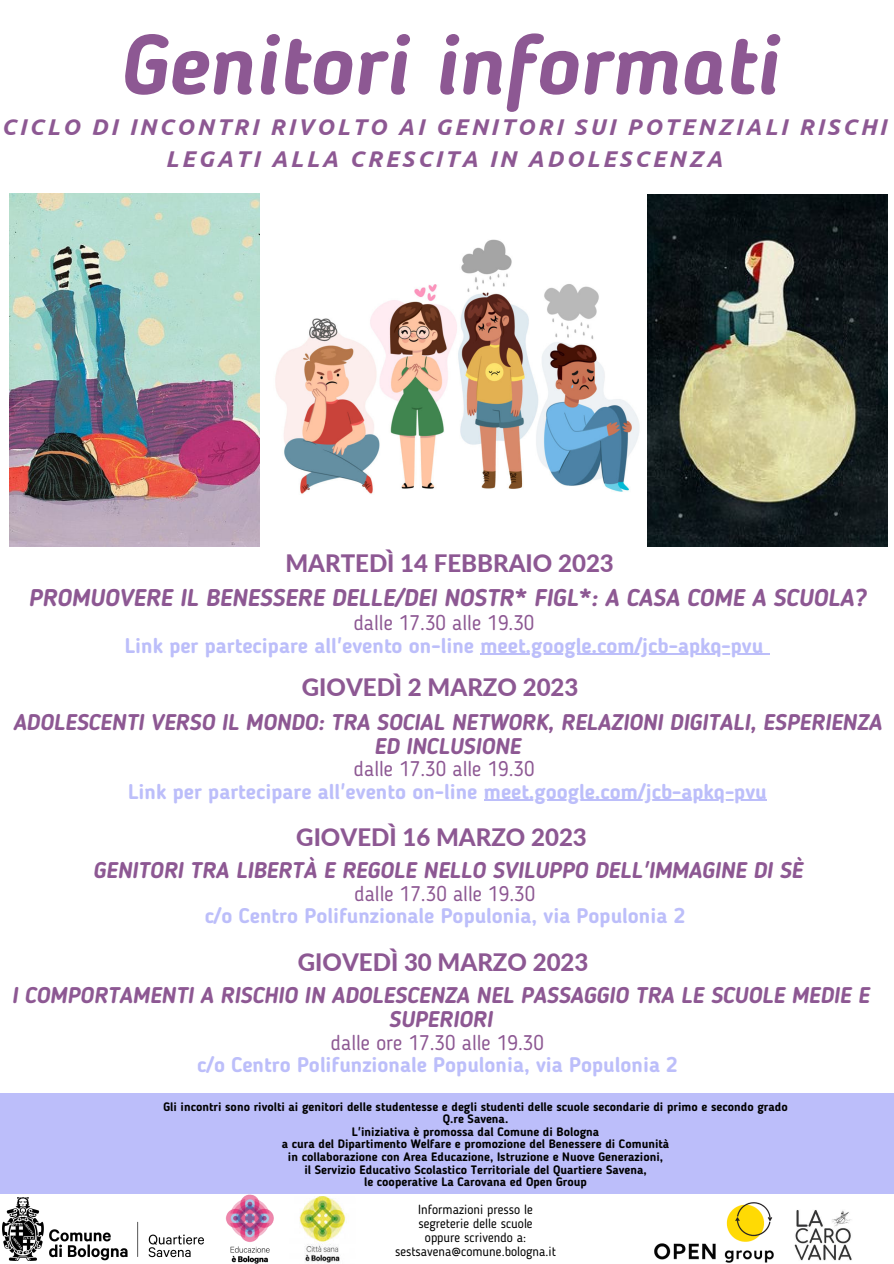
<style>
.page{position:relative;width:894px;height:1264px;background:#fff}
.page>*{position:absolute;margin:0;border:0;box-sizing:border-box;transform-origin:0 0}
.t1{font:italic 700 84px "Blogger Sans";color:#8d5893}
.t2{font:800 24px "Lato";color:#8d5893}
.t3{font:italic 700 24px "Blogger Sans";color:#8d5893}
.t4{font:italic 700 22.8px/31.5px "Ubuntu";letter-spacing:.13em;color:#8d5893;text-align:center}
.t5{font:italic 700 22.5px/23.7px "Blogger Sans";color:#8d5893;text-align:center}
.t6{font:700 21px "Blogger Sans";color:#bcbefa}
.t7{font:21px "Blogger Sans";color:#8d5893}
.t8{font:13.05px/14.1px "Blogger Sans";color:#000;text-align:center}
.t9{font:700 12.15px/12.6px "Blogger Sans";color:#000;text-align:center}
</style>
<div class="page">
<div style="left:0;top:1093px;width:893px;height:100px;background:#bcbefa"></div>
<img style="left:654px;top:1202px;width:120px;height:61px">
<img style="left:794px;top:1210px;width:58px;height:51px">
<img style="left:10px;top:194px;width:250px;height:352px">
<img style="left:275px;top:194px;width:612px;height:352px">
<img style="left:299px;top:1196px;width:48px;height:67px">
<img style="left:210px;top:1191px;width:80px;height:72px">
<img style="left:2px;top:1197px;width:202px;height:63px">
<hr style="left:480px;top:653px;width:283px;height:1px;background:#bcbefa">
<hr style="left:483px;top:799px;width:283px;height:2px;background:#bcbefa">
<h1 class="t1" style="left:120px;top:30px;width:659px">Genitori informati</h1>
<h3 class="t4" style="left:2px;top:111px;width:886px">CICLO DI INCONTRI RIVOLTO AI GENITORI SUI POTENZIALI RISCHI<br>LEGATI ALLA CRESCITA IN ADOLESCENZA</h3>
<h2 class="t2" style="left:285px;top:548px;width:330px">MARTEDÌ 14 FEBBRAIO 2023</h2>
<h2 class="t3" style="left:28px;top:588px;width:838px">PROMUOVERE IL BENESSERE DELLE/DEI NOSTR* FIGL*: A CASA COME A SCUOLA?</h2>
<h3 class="t7" style="left:353px;top:614px;width:182px">dalle 17.30 alle 19.30</h3>
<h3 class="t6" style="left:125px;top:636px;width:640px">Link per partecipare all'evento on-line meet.google.com/jcb-apkq-pvu</h3>
<h2 class="t2" style="left:302px;top:672px;width:278px">GIOVEDÌ 2 MARZO 2023</h2>
<h3 class="t5" style="left:13px;top:712px;width:870px">ADOLESCENTI VERSO IL MONDO: TRA SOCIAL NETWORK, RELAZIONI DIGITALI, ESPERIENZA<br>ED INCLUSIONE</h3>
<h3 class="t7" style="left:354px;top:760px;width:182px">dalle 17.30 alle 19.30</h3>
<h3 class="t6" style="left:128px;top:782px;width:640px">Link per partecipare all'evento on-line meet.google.com/jcb-apkq-pvu</h3>
<h2 class="t2" style="left:296px;top:822px;width:292px">GIOVEDÌ 16 MARZO 2023</h2>
<h3 class="t5" style="left:93px;top:860px;width:711px">GENITORI TRA LIBERTÀ E REGOLE NELLO SVILUPPO DELL'IMMAGINE DI SÈ</h3>
<h3 class="t7" style="left:354px;top:884px;width:182px">dalle 17.30 alle 19.30</h3>
<h3 class="t6" style="left:205px;top:907px;width:482px">c/o Centro Polifunzionale Populonia, via Populonia 2</h3>
<h2 class="t2" style="left:298px;top:947px;width:292px">GIOVEDÌ 30 MARZO 2023</h2>
<h3 class="t5" style="left:12px;top:985px;width:859px">I COMPORTAMENTI A RISCHIO IN ADOLESCENZA NEL PASSAGGIO TRA LE SCUOLE MEDIE E<br>SUPERIORI</h3>
<h3 class="t7" style="left:331px;top:1033px;width:214px">dalle ore 17.30 alle 19.30</h3>
<h3 class="t6" style="left:197px;top:1056px;width:482px">c/o Centro Polifunzionale Populonia, via Populonia 2</h3>
<p class="t9" style="left:163px;top:1101px;width:625px">Gli incontri sono rivolti ai genitori delle studentesse e degli studenti delle scuole secondarie di primo e secondo grado Q.re Savena.<br>L'iniziativa è promossa dal Comune di Bologna<br>a cura del Dipartimento Welfare e promozione del Benessere di Comunità<br>in collaborazione con Area Educazione, Istruzione e Nuove Generazioni,<br>il Servizio Educativo Scolastico Territoriale del Quartiere Savena,<br>le cooperative La Carovana ed Open Group</p>
<p class="t8" style="left:395px;top:1203px;width:162px">Informazioni presso le segreterie delle scuole<br>oppure scrivendo a: sestsavena@comune.bologna.it</p>
</div>
